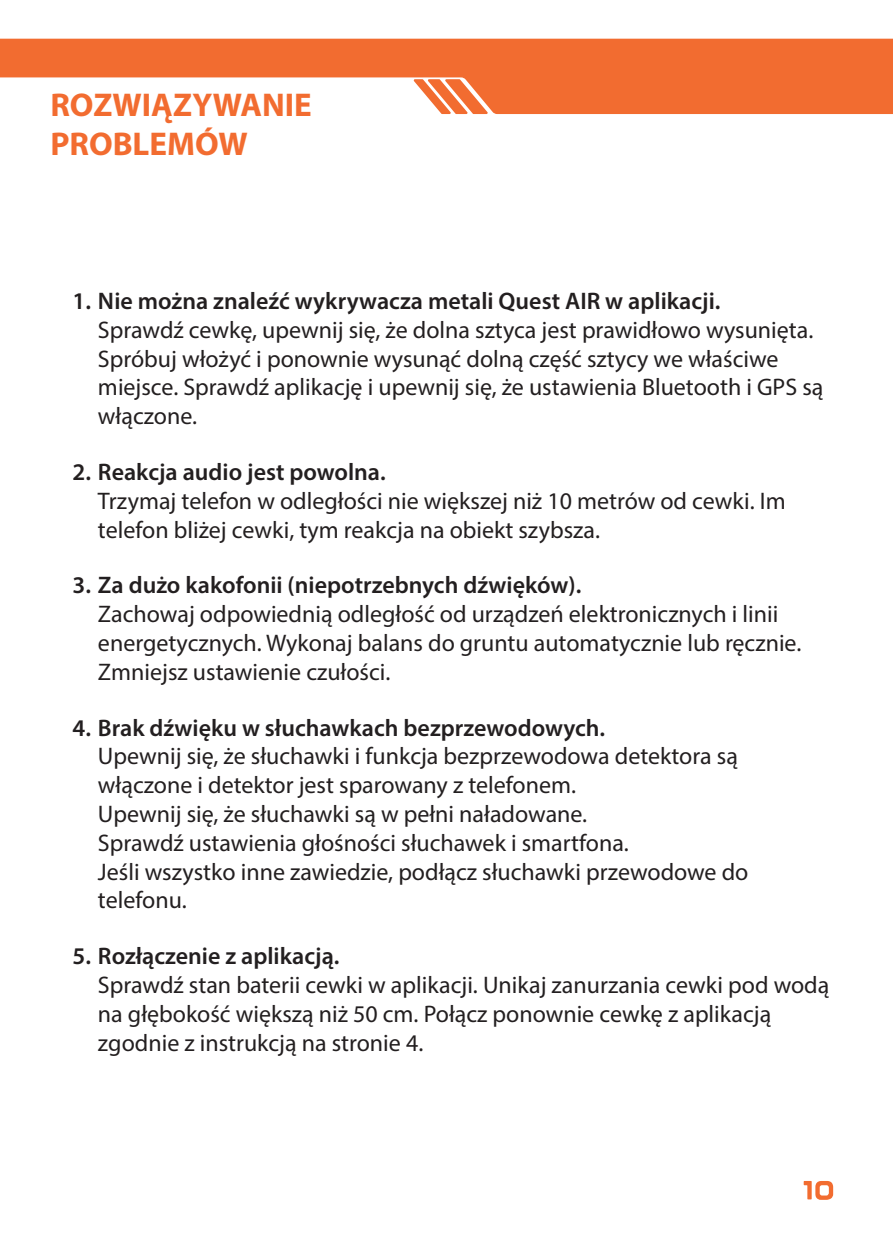
<style>
.page{position:relative;width:893px;height:1259px;background:#fff}
.page>*{position:absolute;margin:0;border:0;box-sizing:border-box;transform-origin:0 0}
.t1{font:700 33px/39.6px "Myriad Pro";color:#f26c30}
.t2{font:24px/28.8px "Myriad Pro";color:#231f20}
.t3{font:600 24px "Myriad Pro";color:#231f20}
</style>
<div class="page">
<svg style="left:0;top:39px;width:893px;height:75px;fill:#f26c30"></svg>
<svg style="left:413px;top:79px;width:75px;height:35px"></svg>
<svg style="left:804px;top:1181px;width:29px;height:18px"></svg>
<h1 class="t1" style="left:50px;top:84px;width:263px">ROZWIĄZYWANIE<br>PROBLEMÓW</h1>
<p class="t3" style="left:72px;top:285px;width:650px">1. Nie można znaleźć wykrywacza metali Quest AIR w aplikacji.</p>
<p class="t2" style="left:98px;top:315px;width:727px">Sprawdź cewkę, upewnij się, że dolna sztyca jest prawidłowo wysunięta.<br>Spróbuj włożyć i ponownie wysunąć dolną część sztycy we właściwe miejsce. Sprawdź aplikację i upewnij się, że ustawienia Bluetooth i GPS są włączone.</p>
<p class="t3" style="left:72px;top:456px;width:315px">2. Reakcja audio jest powolna.</p>
<p class="t2" style="left:98px;top:486px;width:689px">Trzymaj telefon w odległości nie większej niż 10 metrów od cewki. Im telefon bliżej cewki, tym reakcja na obiekt szybsza.</p>
<p class="t3" style="left:72px;top:570px;width:510px">3. Za dużo kakofonii (niepotrzebnych dźwięków).</p>
<p class="t2" style="left:98px;top:599px;width:705px">Zachowaj odpowiednią odległość od urządzeń elektronicznych i linii energetycznych. Wykonaj balans do gruntu automatycznie lub ręcznie.<br>Zmniejsz ustawienie czułości.</p>
<p class="t3" style="left:72px;top:712px;width:534px">4. Brak dźwięku w słuchawkach bezprzewodowych.</p>
<p class="t2" style="left:98px;top:741px;width:652px">Upewnij się, że słuchawki i funkcja bezprzewodowa detektora są włączone i detektor jest sparowany z telefonem.<br>Upewnij się, że słuchawki są w pełni naładowane.<br>Sprawdź ustawienia głośności słuchawek i smartfona.<br>Jeśli wszystko inne zawiedzie, podłącz słuchawki przewodowe do telefonu.</p>
<p class="t3" style="left:72px;top:941px;width:269px">5. Rozłączenie z aplikacją.</p>
<p class="t2" style="left:98px;top:970px;width:733px">Sprawdź stan baterii cewki w aplikacji. Unikaj zanurzania cewki pod wodą na głębokość większą niż 50 cm. Połącz ponownie cewkę z aplikacją zgodnie z instrukcją na stronie 4.</p>
</div>
